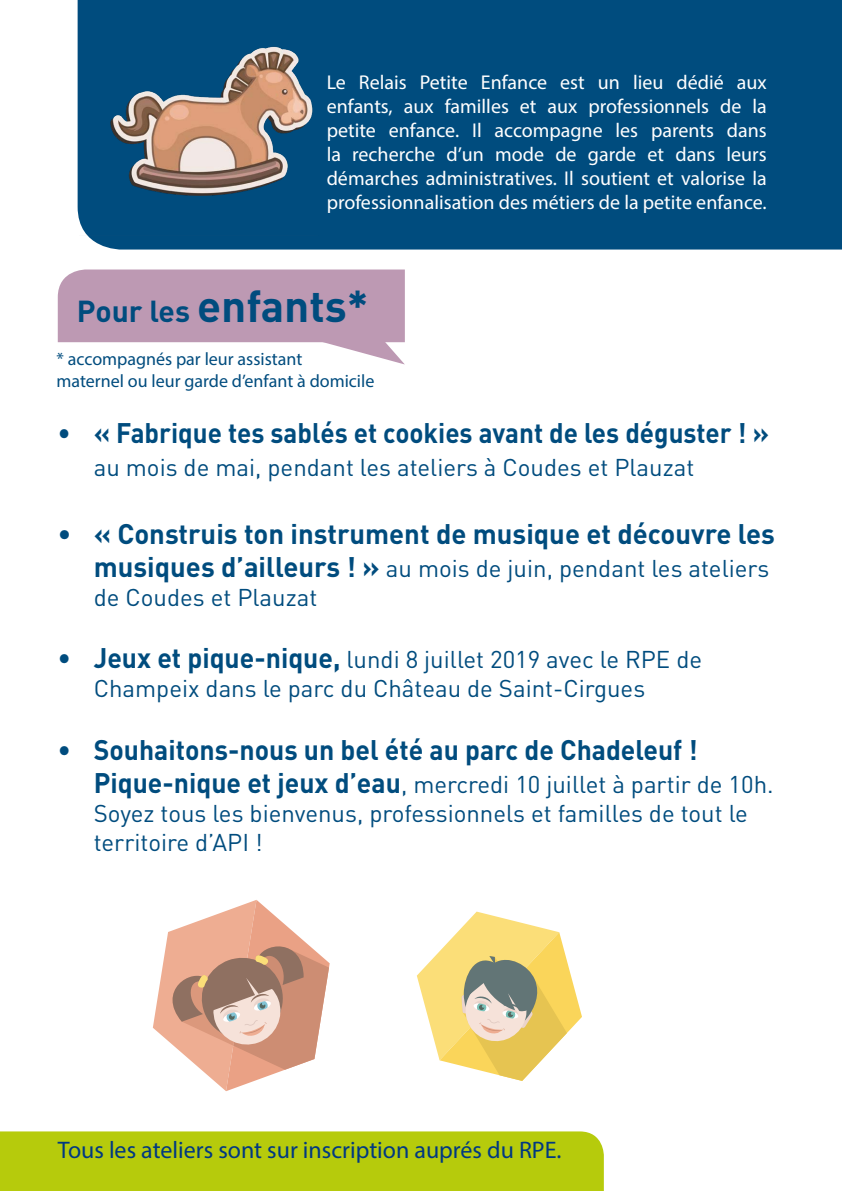
<style>
.page{position:relative;width:842px;height:1191px;background:#fff}
.page>*{position:absolute;margin:0;border:0;box-sizing:border-box;transform-origin:0 0}
.t1{font:700 44px "DIN";color:#004c7e}
.t2{font:700 28px "DIN";color:#004c7e;scale:.93 1}
.t3{font:700 28px "DIN";color:#004c7e}
.t4{font:700 28px "DIN";color:#004c7e;scale:.95 1}
.t5{font:24px/28.8px "DIN";color:#004c7e}
.t6{font:24px "Myriad Pro";color:#003882}
.t7{font:20px/24px "Myriad Pro";color:#fff;text-align:justify}
.t8{font:18px/21.6px "Myriad Pro";color:#004c7e}
.s1{font-size:30px}
.s2{font-weight:700;font-size:28px}
</style>
<div class="page">
<div style="left:78px;top:0;width:764px;height:249px;background:#004c7e"></div>
<div style="left:0;top:1131px;width:604px;height:60px;background:#b6cb0c"></div>
<svg style="left:58px;top:269px;width:347px;height:95px"></svg>
<svg style="left:153px;top:900px;width:177px;height:191px"></svg>
<svg style="left:417px;top:911px;width:165px;height:170px"></svg>
<img style="left:80px;top:0;width:293px;height:236px">
<p class="t7" style="left:327px;top:70px;width:442px">Le Relais Petite Enfance est un lieu dédié aux enfants, aux familles et aux professionnels de la petite enfance. Il accompagne les parents dans la recherche d’un mode de garde et dans leurs démarches administratives. Il soutient et valorise la professionnalisation des métiers de la petite enfance.</p>
<h1 class="t1" style="left:77px;top:277px;width:293px"><span class="s1">Pour les</span> enfants*</h1>
<p class="t8" style="left:56px;top:348px;width:319px">* accompagnés par leur assistant maternel ou leur garde d’enfant à domicile</p>
<p class="t2" style="left:58px;top:414px;width:766px">• « Fabrique tes sablés et cookies avant de les déguster ! »</p>
<p class="t5" style="left:94px;top:453px;width:602px">au mois de mai, pendant les ateliers à Coudes et Plauzat</p>
<p class="t3" style="left:58px;top:515px;width:718px">• « Construis ton instrument de musique et découvre les</p>
<p class="t5" style="left:94px;top:553px;width:677px"><span class="s2">musiques d’ailleurs ! »</span> au mois de juin, pendant les ateliers de Coudes et Plauzat</p>
<p class="t5" style="left:94px;top:645px;width:610px;text-indent:-36px"><span class="s2">• Jeux et pique-nique,</span> lundi 8 juillet 2019 avec le RPE de<br>Champeix dans le parc du Château de Saint-Cirgues</p>
<p class="t4" style="left:58px;top:731px;width:675px">• Souhaitons-nous un bel été au parc de Chadeleuf !</p>
<p class="t5" style="left:94px;top:769px;width:681px"><span class="s2">Pique-nique et jeux d’eau</span>, mercredi 10 juillet à partir de 10h.<br>Soyez tous les bienvenus, professionnels et familles de tout le territoire d’API !</p>
<p class="t6" style="left:58px;top:1135px;width:505px">Tous les ateliers sont sur inscription auprés du RPE.</p>
</div>
